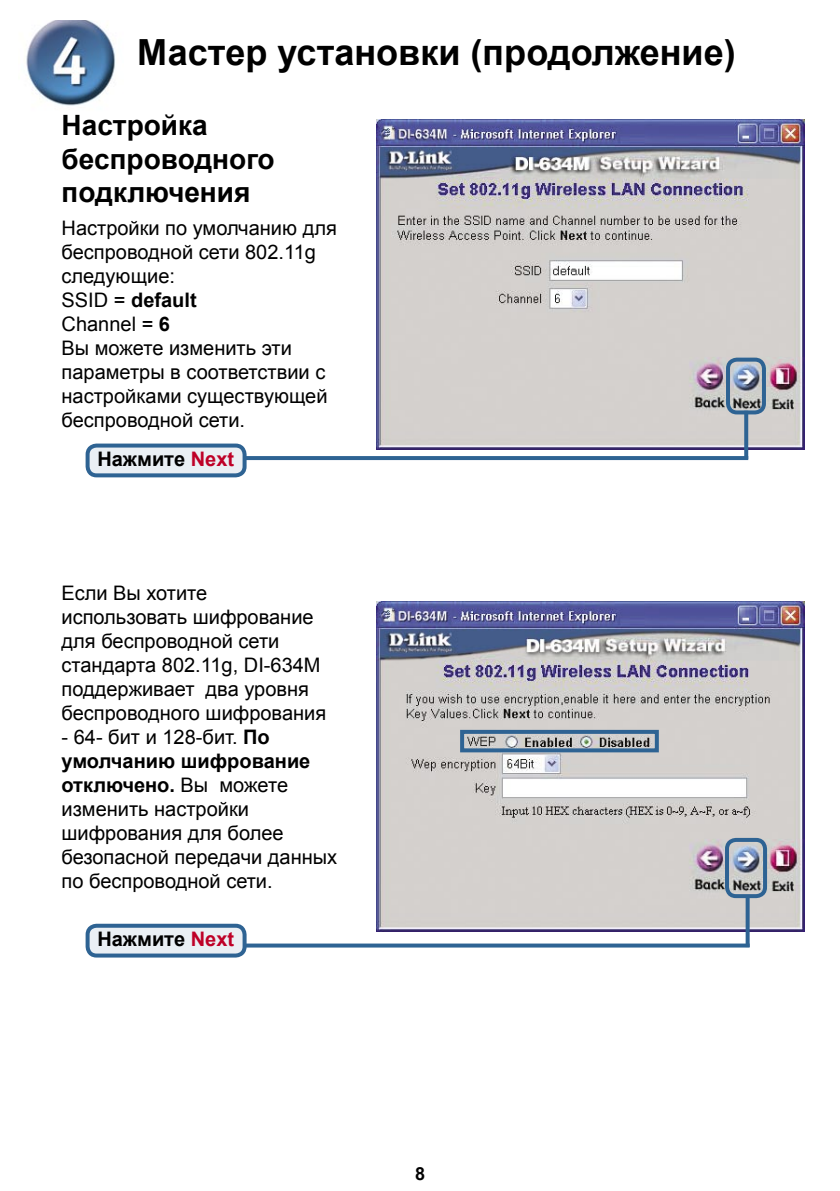
<style>
.page{position:relative;width:840px;height:1191px;background:#fff}
.page>*{position:absolute;margin:0;border:0;box-sizing:border-box;transform-origin:0 0}
.t1{font:700 36px "Arial";color:#000}
.t2{font:700 28px/33.6px "Arial";color:#000}
.t3{font:20px/24px "Arial";color:#000}
.t4{font:700 20px "Arial";color:#000}
.t5{font:700 18px "Arial";color:#000}
.s1{font-weight:400}
.s2{font-weight:700}
.s3{color:#be0027}
</style>
<div class="page">
<img style="left:376px;top:601px;width:427px;height:330px">
<svg style="left:248px;top:943px;width:497px;height:4px;background:#4a78a1"></svg>
<svg style="left:745px;top:896px;width:4px;height:51px"></svg>
<svg style="left:722px;top:836px;width:46px;height:60px;background:#91a0b0"></svg>
<div style="left:460px;top:730px;width:198px;height:22px;border:4px solid #2e6393"></div>
<img style="left:26px;top:20px;width:90px;height:86px">
<img style="left:376px;top:119px;width:427px;height:331px">
<svg style="left:248px;top:456px;width:499px;height:4px;background:#316594"></svg>
<svg style="left:743px;top:412px;width:4px;height:47px"></svg>
<svg style="left:723px;top:356px;width:44px;height:56px;background:#8e9eaf"></svg>
<svg style="left:85px;top:443px;width:163px;height:32px;background:#c3d2e0"></svg>
<svg style="left:85px;top:923px;width:163px;height:32px;background:#c4d3e0"></svg>
<p class="t1" style="left:137px;top:29px;width:599px">Мастер установки (продолжение)</p>
<p class="t2" style="left:62px;top:109px;width:214px">Настройка беспроводного подключения</p>
<p class="t3" style="left:62px;top:216px;width:277px">Настройки по умолчанию для беспроводной сети 802.11g следующие:</p>
<p class="t4" style="left:62px;top:286px;width:137px"><span class="s1">SSID =</span> default</p>
<p class="t3" style="left:62px;top:312px;width:110px">Channel = <span class="s2">6</span></p>
<p class="t3" style="left:62px;top:336px;width:267px">Вы можете изменить эти параметры в соответствии с настройками существующей беспроводной сети.</p>
<p class="t4" style="left:97px;top:446px;width:138px">Нажмите <span class="s3">Next</span></p>
<p class="t3" style="left:62px;top:581px;width:266px">Если Вы хотите использовать шифрование для беспроводной сети стандарта 802.11g, DI-634M поддерживает два уровня беспроводного шифрования</p>
<p class="t3" style="left:62px;top:725px;width:277px">- 64- бит и 128-бит. <span class="s2">По умолчанию шифрование отключено.</span> Вы можете изменить настройки шифрования для более безопасной передачи данных по беспроводной сети.</p>
<p class="t4" style="left:97px;top:926px;width:138px">Нажмите <span class="s3">Next</span></p>
<p class="t5" style="left:415px;top:1161px;width:12px">8</p>
</div>
